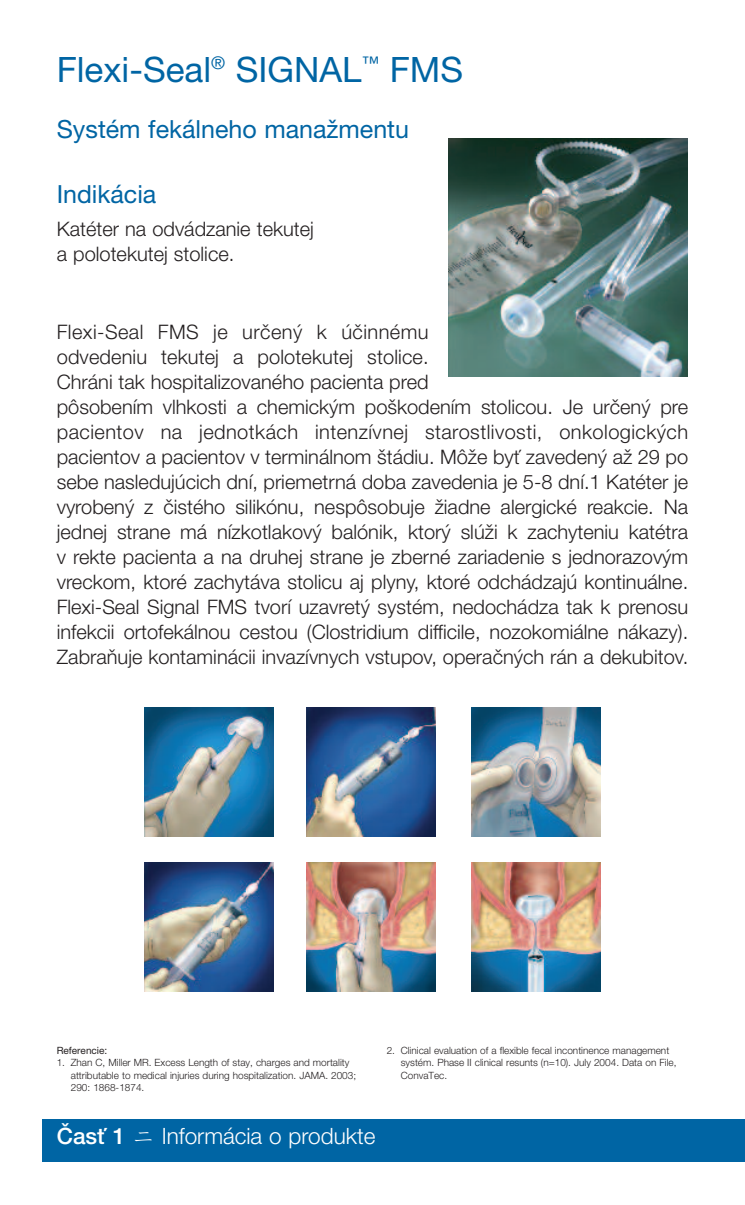
<style>
.page{position:relative;width:745px;height:1205px;background:#fff}
.page>*{position:absolute;margin:0;border:0;box-sizing:border-box;transform-origin:0 0}
.t1{font:35px "Helvetica Neue LT Pro";color:#0065a4}
.t2{font:25px "Helvetica Neue LT Pro";color:#0065a4}
.t3{font:300 22.5px "Helvetica Neue LT Pro";color:#fff}
.t4{font:500 22.5px "Helvetica Neue LT Pro";color:#fff}
.t5{font:300 20px/25px "Helvetica Neue LT Pro";color:#231f20}
.t6{font:300 10px/12.5px "Helvetica Neue LT Pro";color:#231f20}
.t7{font:10px "Helvetica Neue LT Pro";color:#231f20}
</style>
<div class="page">
<img style="left:144px;top:707px;width:130px;height:129px">
<img style="left:448px;top:138px;width:239px;height:238px">
<img style="left:306px;top:707px;width:129px;height:129px">
<img style="left:471px;top:707px;width:129px;height:129px">
<img style="left:144px;top:862px;width:130px;height:129px">
<img style="left:306px;top:862px;width:129px;height:129px">
<img style="left:471px;top:862px;width:129px;height:129px">
<div style="left:42px;top:1119px;width:702px;height:42px;background:#0065a4"></div>
<h1 class="t1" style="left:57px;top:57px;width:407px">Flexi-Seal<sup>®</sup> SIGNAL<sup>™</sup> FMS</h1>
<p class="t2" style="left:57px;top:120px;width:353px">Systém fekálneho manažmentu</p>
<p class="t2" style="left:57px;top:186px;width:101px">Indikácia</p>
<p class="t5" style="left:57px;top:218px;width:259px">Katéter na odvádzanie tekutej a polotekutej stolice.</p>
<p class="t5" style="left:57px;top:321px;width:632px">Flexi-Seal FmS je určený k účinnému<br>odvedeniu tekutej a polotekutej stolice.<br>Chráni tak hospitalizovaného pacienta pred<br>pôsobením vlhkosti a chemickým poškodením stolicou. je určený pre pacientov na jednotkách intenzívnej starostlivosti, onkologických pacientov a pacientov v terminálnom štádiu. môže byť zavedený až 29 po sebe nasledujúcich dní, priemetrná doba zavedenia je 5-8 dní.1 Katéter je vyrobený z čistého silikónu, nespôsobuje žiadne alergické reakcie. Na jednej strane má nízkotlakový balónik, ktorý slúži k zachyteniu katétra v rekte pacienta a na druhej strane je zberné zariadenie s jednorazovým vreckom, ktoré zachytáva stolicu aj plyny, ktoré odchádzajú kontinuálne.<br>Flexi-Seal Signal FmS tvorí uzavretý systém, nedochádza tak k prenosu infekcii ortofekálnou cestou (Clostridium difficile, nozokomiálne nákazy).<br>Zabraňuje kontaminácii invazívnych vstupov, operačných rán a dekubitov.</p>
<p class="t7" style="left:57px;top:1047px;width:52px">Referencie:</p>
<p class="t6" style="left:71px;top:1057px;width:287px;text-indent:-14px">1. Zhan C, miller mR. Excess Length of stay, charges and mortality attributable to medical injuries during hospitalization. jAmA. 2003;<br>290: 1868-1874.</p>
<p class="t6" style="left:400px;top:1045px;width:277px;text-indent:-14px">2. Clinical evaluation of a flexible fecal incontinence management systém. Phase ii clinical resunts (n=10). july 2004. Data on File,<br>ConvaTec.</p>
<p class="t4" style="left:57px;top:1128px;width:70px">Časť 1</p>
<p class="t3" style="left:162px;top:1128px;width:215px">informácia o produkte</p>
</div>
